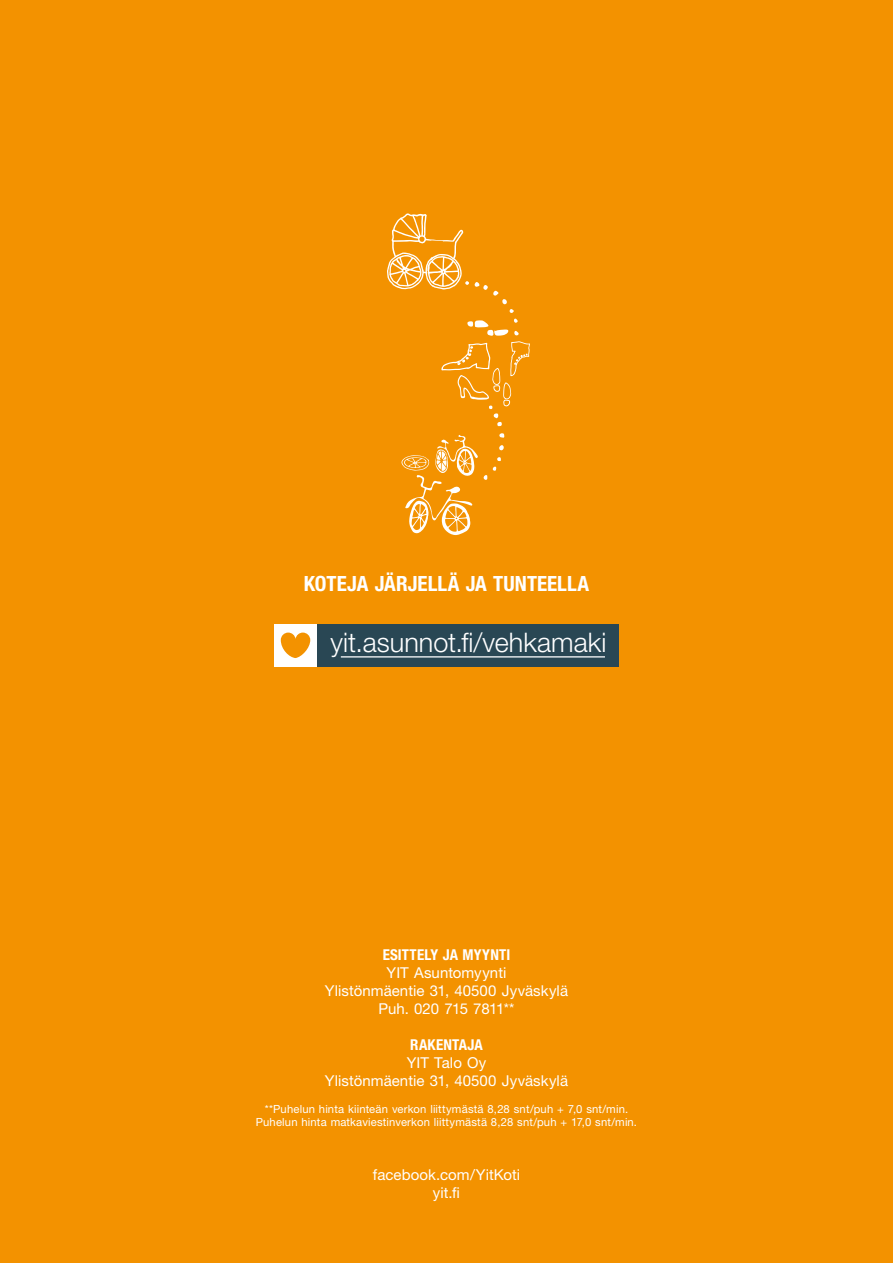
<style>
.page{position:relative;width:893px;height:1263px;background:#f39200}
.page>*{position:absolute;margin:0;border:0;box-sizing:border-box;transform-origin:0 0}
.t1{font:300 27px "Helvetica Neue LT Std";color:#fff}
.t2{font:700 condensed 21px "Helvetica Neue LT Std";color:#fff}
.t3{font:15px/18px "Helvetica Neue LT Std";letter-spacing:.005em;color:#fff;text-align:center}
.t4{font:700 condensed 15px "Helvetica Neue LT Std";letter-spacing:.01em;color:#fff}
.t5{font:11.25px/13.5px "Helvetica Neue LT Std";letter-spacing:.015em;color:#fff;text-align:center}
</style>
<div class="page">
<svg style="left:499px;top:433px;width:5px;height:5px"></svg>
<svg style="left:499px;top:445px;width:5px;height:5px"></svg>
<svg style="left:493px;top:457px;width:8px;height:14px"></svg>
<svg style="left:387px;top:213px;width:143px;height:213px"></svg>
<svg style="left:401px;top:435px;width:86px;height:100px"></svg>
<div style="left:317px;top:624px;width:302px;height:42px;background:#294754"></div>
<div style="left:274px;top:624px;width:43px;height:42px;background:#fff"></div>
<svg style="left:281px;top:632px;width:29px;height:26px"></svg>
<hr style="left:341px;top:656px;width:264px;height:1px;background:#fff">
<h2 class="t2" style="left:304px;top:571px;width:287px">KOTEJA JÄRJELLÄ JA TUNTEELLA</h2>
<h1 class="t1" style="left:330px;top:626px;width:278px">yit.asunnot.fi/vehkamaki</h1>
<p class="t4" style="left:383px;top:945px;width:129px">ESITTELY JA MYYNTI</p>
<p class="t3" style="left:325px;top:963px;width:245px">YIT Asuntomyynti<br>Ylistönmäentie 31, 40500 Jyväskylä<br>Puh. 020 715 7811**</p>
<p class="t4" style="left:410px;top:1035px;width:74px">RAKENTAJA</p>
<p class="t3" style="left:325px;top:1053px;width:245px">YIT Talo Oy<br>Ylistönmäentie 31, 40500 Jyväskylä</p>
<p class="t5" style="left:256px;top:1102px;width:383px">**Puhelun hinta kiinteän verkon liittymästä 8,28 snt/puh + 7,0 snt/min.<br>Puhelun hinta matkaviestinverkon liittymästä 8,28 snt/puh + 17,0 snt/min.</p>
<p class="t3" style="left:373px;top:1165px;width:149px">facebook.com/YitKoti yit.fi</p>
</div>
